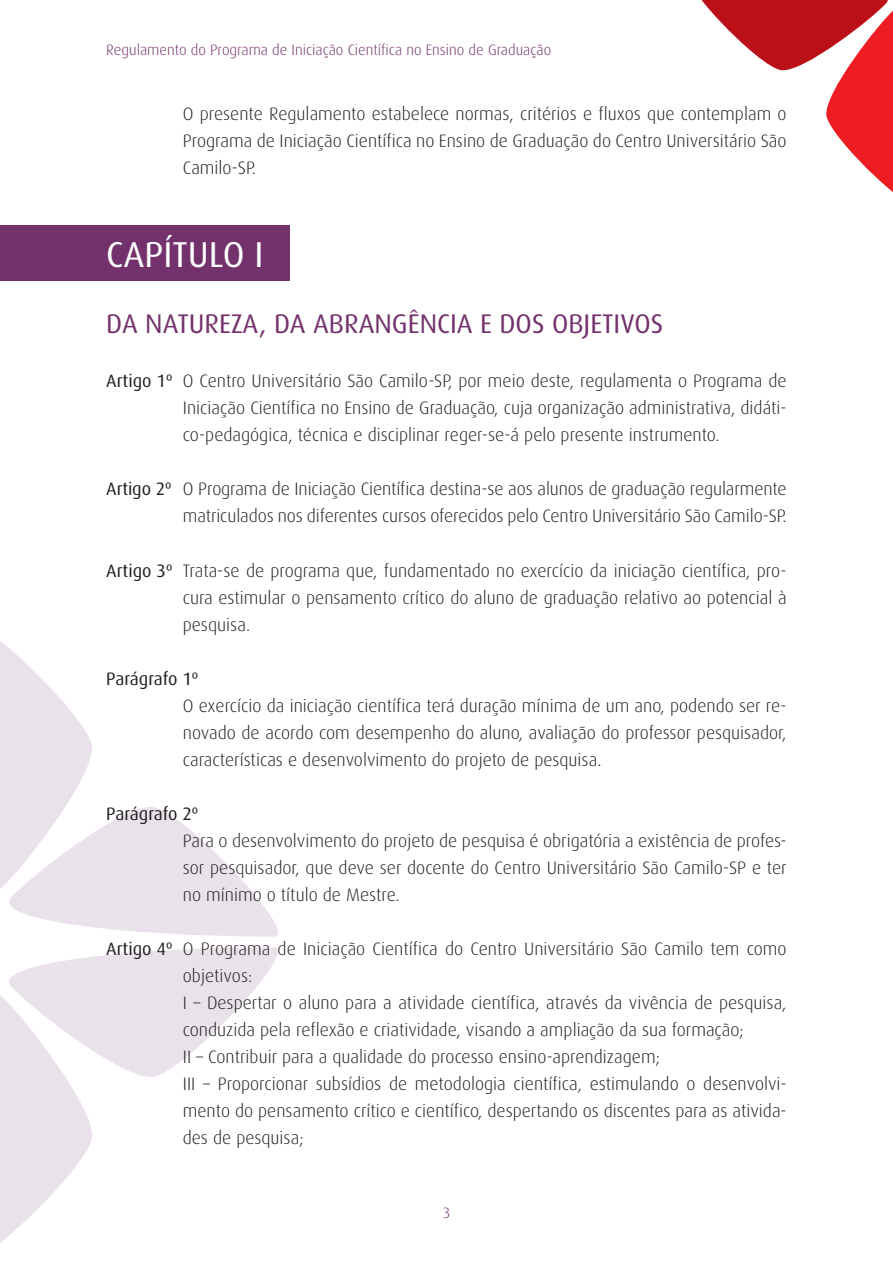
<style>
.page{position:relative;width:893px;height:1263px;background:#fff}
.page>*{position:absolute;margin:0;border:0;box-sizing:border-box;transform-origin:0 0}
.capitulo{font:36px "Dax";color:#fff}
.titulo_do_capitulo{font:27px "Dax";color:#73326c}
.texto{font:300 18px/27px "Dax";color:#231f20;text-align:justify}
.texto-2{font:18px "Dax";letter-spacing:-.005em;color:#231f20}
.t1{font:300 15px "Dax";color:#73326c}
.s1{font-weight:400}
</style>
<div class="page">
<svg style="left:0;top:641px;width:278px;height:296px"></svg>
<svg style="left:0;top:947px;width:278px;height:296px"></svg>
<svg style="left:701px;top:0;width:192px;height:192px"></svg>
<div style="left:0;top:225px;width:289px;height:56px;background:#73326c"></div>
<p class="t1" style="left:106px;top:42px;width:446px">Regulamento do Programa de Iniciação Científica no Ensino de Graduação</p>
<p class="texto" style="left:183px;top:101px;width:605px">O presente Regulamento estabelece normas, critérios e fluxos que contemplam o Programa de Iniciação Científica no Ensino de Graduação do Centro Universitário São Camilo-SP.</p>
<p class="capitulo" style="left:106px;top:235px;width:159px">CAPÍTULO I</p>
<p class="titulo_do_capitulo" style="left:106px;top:309px;width:558px">DA NATUREZA, DA ABRANGÊNCIA E DOS OBJETIVOS</p>
<p class="texto" style="left:183px;top:368px;width:605px;text-indent:-77px"><span class="s1">Artigo 1º</span> O Centro Universitário São Camilo-SP, por meio deste, regulamenta o Programa de Iniciação Científica no Ensino de Graduação, cuja organização administrativa, didáti&shy;co-pedagógica, técnica e disciplinar reger-se-á pelo presente instrumento.</p>
<p class="texto" style="left:106px;top:476px;width:682px;text-align:right"><span class="s1">Artigo 2º</span> O Programa de Iniciação Científica destina-se aos alunos de graduação regularmente matriculados nos diferentes cursos oferecidos pelo Centro Universitário São Camilo-SP.</p>
<p class="texto" style="left:183px;top:557px;width:605px;text-indent:-77px"><span class="s1">Artigo 3º</span> Trata-se de programa que, fundamentado no exercício da iniciação científica, pro&shy;cura estimular o pensamento crítico do aluno de graduação relativo ao potencial à pesquisa.</p>
<p class="texto-2" style="left:106px;top:668px;width:94px">Parágrafo 1º</p>
<p class="texto" style="left:183px;top:692px;width:605px">O exercício da iniciação científica terá duração mínima de um ano, podendo ser re&shy;novado de acordo com desempenho do aluno, avaliação do professor pesquisador, características e desenvolvimento do projeto de pesquisa.</p>
<p class="texto-2" style="left:106px;top:803px;width:94px">Parágrafo 2º</p>
<p class="texto" style="left:183px;top:827px;width:605px">Para o desenvolvimento do projeto de pesquisa é obrigatória a existência de profes&shy;sor pesquisador, que deve ser docente do Centro Universitário São Camilo-SP e ter no mínimo o título de Mestre.</p>
<p class="texto" style="left:183px;top:935px;width:605px;text-indent:-77px"><span class="s1">Artigo 4º</span> O Programa de Iniciação Científica do Centro Universitário São Camilo tem como objetivos:</p>
<p class="texto" style="left:183px;top:989px;width:605px">I – Despertar o aluno para a atividade científica, através da vivência de pesquisa, conduzida pela reflexão e criatividade, visando a ampliação da sua formação;</p>
<p class="texto" style="left:183px;top:1043px;width:479px">II – Contribuir para a qualidade do processo ensino-aprendizagem;</p>
<p class="texto" style="left:183px;top:1070px;width:605px">III – Proporcionar subsídios de metodologia científica, estimulando o desenvolvi&shy;mento do pensamento crítico e científico, despertando os discentes para as ativida&shy;des de pesquisa;</p>
<p class="t1" style="left:443px;top:1205px;width:9px">3</p>
</div>
